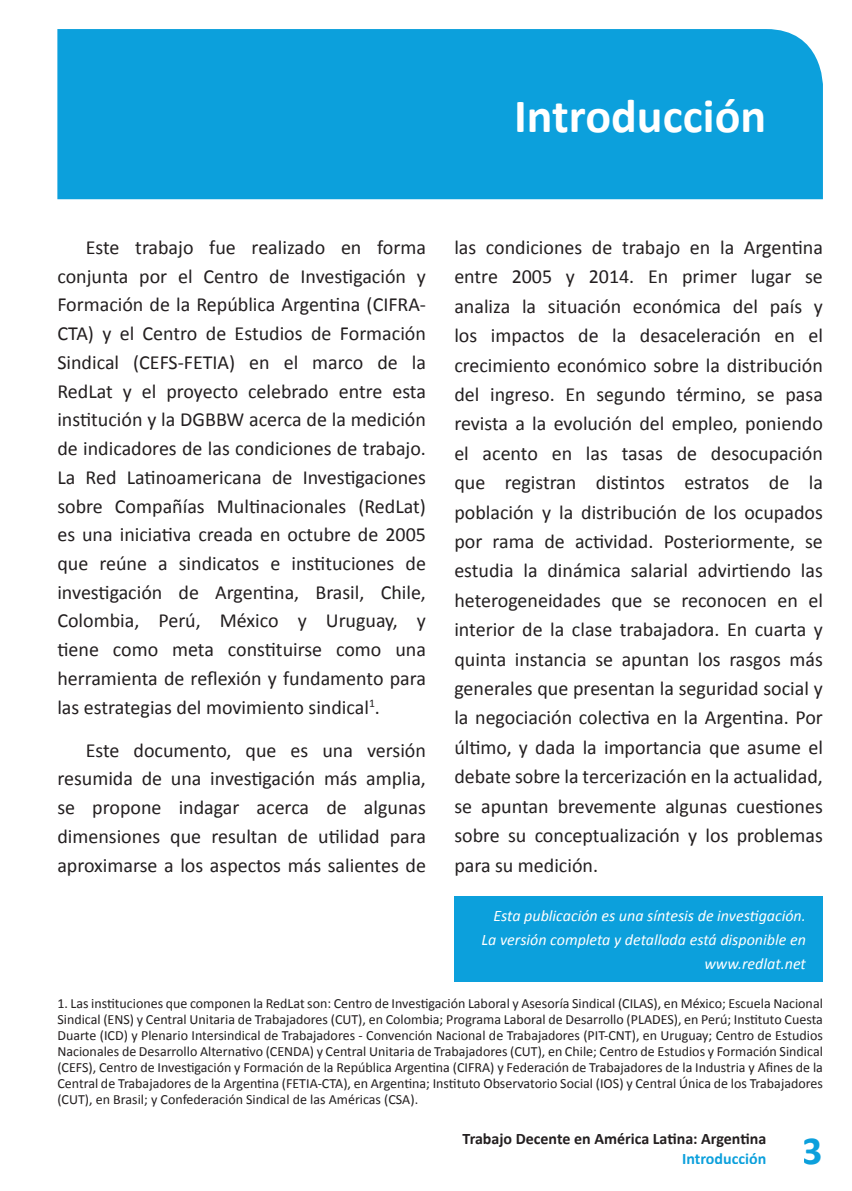
<style>
.page{position:relative;width:852px;height:1191px;background:#fff}
.page>*{position:absolute;margin:0;border:0;box-sizing:border-box;transform-origin:0 0}
.t1{font:700 48px "Calibri";color:#fff}
.t2{font:700 40px "Calibri";color:#0ca0dc}
.t3{font:20px/29.4px "Calibri";color:#231f20;text-align:justify}
.texto_corrido{font:italic 16px/24px "Calibri";color:#fff;text-align:right}
.t4{font:700 16px "Calibri";color:#231f20}
.t5{font:700 16px "Calibri";color:#0ca0dc}
.t6{font:14px/16px "Calibri";color:#231f20;text-align:justify}
</style>
<div class="page">
<div style="left:57px;top:29px;width:766px;height:170px;background:#0ca0dc"></div>
<div style="left:454px;top:896px;width:369px;height:85px;background:#0ca0dc"></div>
<p class="t1" style="left:514px;top:86px;width:254px">Introducción</p>
<p class="t3" style="left:57px;top:233px;width:370px;line-height:28.8px;text-indent:28px">Este trabajo fue realizado en forma conjunta por el Centro de Investigación y Formación de la República Argentina (CIFRA-CTA) y el Centro de Estudios de Formación Sindical (CEFS-FETIA) en el marco de la RedLat y el proyecto celebrado entre esta institución y la DGBBW acerca de la medición de indicadores de las condiciones de trabajo.<br>La Red Latinoamericana de Investigaciones sobre Compañías Multinacionales (RedLat) es una iniciativa creada en octubre de 2005 que reúne a sindicatos e instituciones de investigación de Argentina, Brasil, Chile, Colombia, Perú, México y Uruguay, y tiene como meta constituirse como una herramienta de reflexión y fundamento para las estrategias del movimiento sindical<sup>1</sup>.</p>
<p class="t3" style="left:57px;top:735px;width:370px;line-height:28.8px;text-indent:28px">Este documento, que es una versión resumida de una investigación más amplia, se propone indagar acerca de algunas dimensiones que resultan de utilidad para aproximarse a los aspectos más salientes de</p>
<p class="t3" style="left:454px;top:233px;width:370px">las condiciones de trabajo en la Argentina entre 2005 y 2014. En primer lugar se analiza la situación económica del país y los impactos de la desaceleración en el crecimiento económico sobre la distribución del ingreso. En segundo término, se pasa revista a la evolución del empleo, poniendo el acento en las tasas de desocupación que registran distintos estratos de la población y la distribución de los ocupados por rama de actividad. Posteriormente, se estudia la dinámica salarial advirtiendo las heterogeneidades que se reconocen en el interior de la clase trabajadora. En cuarta y quinta instancia se apuntan los rasgos más generales que presentan la seguridad social y la negociación colectiva en la Argentina. Por último, y dada la importancia que asume el debate sobre la tercerización en la actualidad, se apuntan brevemente algunas cuestiones sobre su conceptualización y los problemas para su medición.</p>
<p class="texto_corrido" style="left:481px;top:902px;width:326px">Esta publicación es una síntesis de investigación.<br>La versión completa y detallada está disponible en www.redlat.net</p>
<p class="t6" style="left:57px;top:995px;width:767px">1. Las instituciones que componen la RedLat son: Centro de Investigación Laboral y Asesoría Sindical (CILAS), en México; Escuela Nacional Sindical (ENS) y Central Unitaria de Trabajadores (CUT), en Colombia; Programa Laboral de Desarrollo (PLADES), en Perú; Instituto Cuesta Duarte (ICD) y Plenario Intersindical de Trabajadores - Convención Nacional de Trabajadores (PIT-CNT), en Uruguay; Centro de Estudios Nacionales de Desarrollo Alternativo (CENDA) y Central Unitaria de Trabajadores (CUT), en Chile; Centro de Estudios y Formación Sindical (CEFS), Centro de Investigación y Formación de la República Argentina (CIFRA) y Federación de Trabajadores de la Industria y Afines de la Central de Trabajadores de la Argentina (FETIA-CTA), en Argentina; Instituto Observatorio Social (IOS) y Central Única de los Trabajadores (CUT), en Brasil; y Confederación Sindical de las Américas (CSA).</p>
<p class="t4" style="left:462px;top:1128px;width:305px">Trabajo Decente en América Latina: Argentina</p>
<p class="t5" style="left:682px;top:1148px;width:86px">Introducción</p>
<h2 class="t2" style="left:802px;top:1125px;width:22px">3</h2>
</div>
